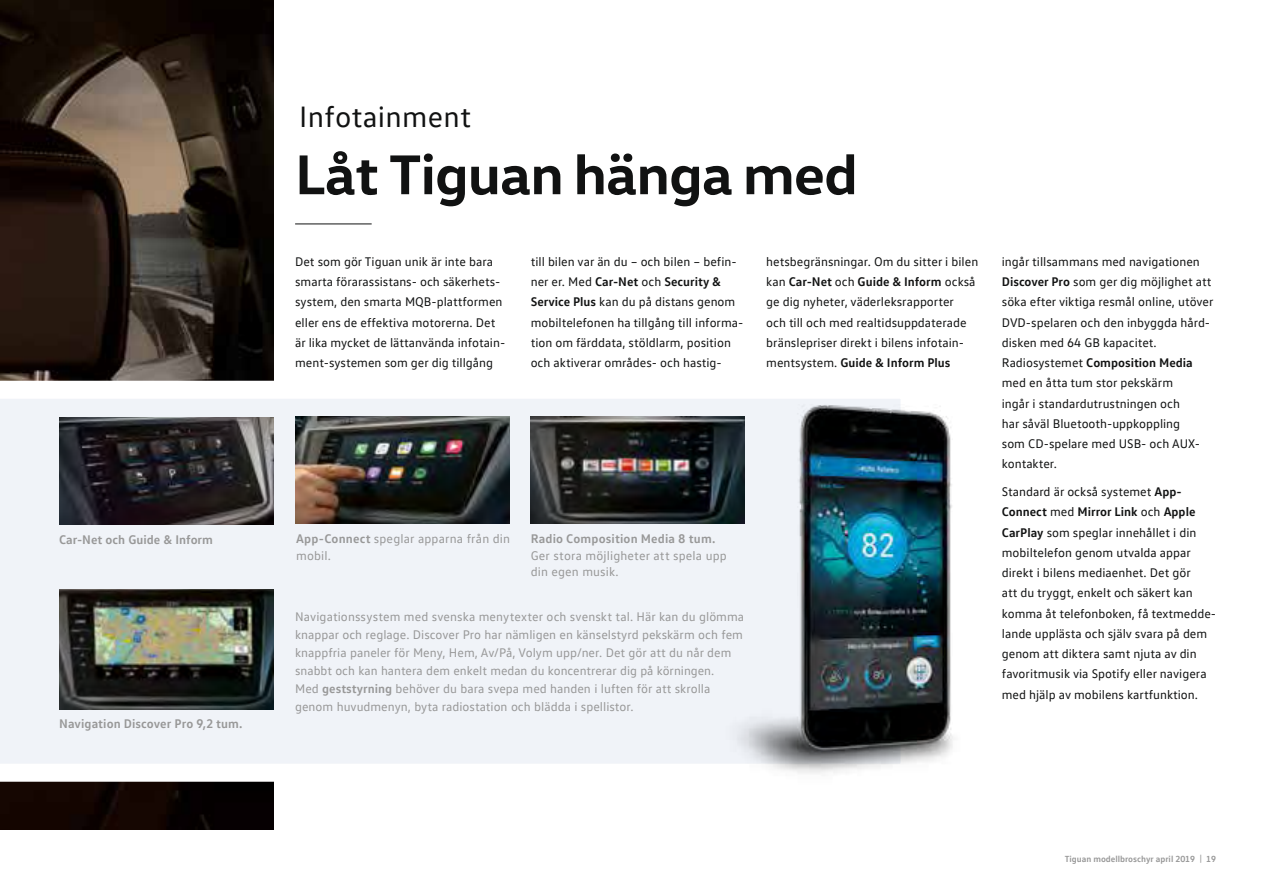
<style>
.page{position:relative;width:1263px;height:893px;background:#fff}
.page>*{position:absolute;margin:0;border:0;box-sizing:border-box;transform-origin:0 0}
.t1{font:700 57px "VW Head";letter-spacing:-.01em;color:#111212}
.t2{font:30px "VW Text";letter-spacing:.01em;color:#111212}
.t3{font:12.75px/20.2px "VW Text";color:#111212}
.t4{font:12.75px/18px "VW Text";color:#989898}
.t5{font:700 12.75px "VW Text";letter-spacing:.005em;color:#989898}
.t6{font:700 9px "VW Text";color:#989898}
.s1{font-weight:700}
</style>
<div class="page">
<img style="left:0;top:0;width:274px;height:829px">
<svg style="left:0;top:372px;width:533px;height:419px"></svg>
<img style="left:295px;top:417px;width:214px;height:107px">
<img style="left:60px;top:590px;width:214px;height:119px">
<img style="left:60px;top:417px;width:214px;height:107px">
<hr style="left:295px;top:224px;width:77px;height:1px;background:#111212">
<img style="left:533px;top:399px;width:420px;height:375px">
<p class="t5" style="left:59px;top:531px;width:155px">Car-Net och Guide &amp; Inform</p>
<p class="t5" style="left:59px;top:715px;width:185px">Navigation Discover Pro 9,2 tum.</p>
<h2 class="t2" style="left:299px;top:98px;width:173px">Infotainment</h2>
<h1 class="t1" style="left:295px;top:137px;width:564px">Låt Tiguan hänga med</h1>
<p class="t3" style="left:295px;top:251px;width:210px">Det som gör Tiguan unik är inte bara smarta förarassistans- och säkerhets&shy;system, den smarta MQB-plattformen eller ens de effektiva motorerna. Det är lika mycket de lättanvända infotain&shy;ment-systemen som ger dig tillgång</p>
<p class="t3" style="left:531px;top:251px;width:214px">till bilen var än du – och bilen – befin&shy;ner er. Med <span class="s1">Car-Net</span> och <span class="s1">Security &amp; Service Plus</span> kan du på distans genom mobiltelefonen ha tillgång till informa&shy;tion om färddata, stöldlarm, position och aktiverar områdes- och hastig-</p>
<p class="t3" style="left:766px;top:251px;width:214px">hetsbegränsningar. Om du sitter i bilen kan <span class="s1">Car-Net</span> och <span class="s1">Guide &amp; Inform</span> också ge dig nyheter, väderleksrapporter<br>och till och med realtidsuppdaterade bränslepriser direkt i bilens infotain&shy;mentsystem. <span class="s1">Guide &amp; Inform Plus</span></p>
<p class="t3" style="left:1002px;top:251px;width:213px">ingår tillsammans med navigationen<br><span class="s1">Discover Pro</span> som ger dig möjlighet att söka efter viktiga resmål online, utöver<br>DVD-spelaren och den inbyggda hård&shy;disken med 64 GB kapacitet.<br>Radiosystemet <span class="s1">Composition Media </span>med en åtta tum stor pekskärm<br>ingår i standardutrustningen och<br>har såväl Bluetooth-uppkoppling<br>som CD-spelare med USB- och AUX&shy;kontakter.</p>
<p class="t3" style="left:1002px;top:481px;width:216px">Standard är också systemet <span class="s1">App-Connect</span> med <span class="s1">Mirror Link</span> och <span class="s1">Apple CarPlay</span> som speglar innehållet i din mobiltelefon genom utvalda appar direkt i bilens mediaenhet. Det gör<br>att du tryggt, enkelt och säkert kan komma åt telefonboken, få textmedde&shy;lande upplästa och själv svara på dem genom att diktera samt njuta av din favoritmusik via Spotify eller navigera med hjälp av mobilens kartfunktion.</p>
<p class="t4" style="left:296px;top:530px;width:215px;line-height:16.5px"><span class="s1">App-Connect</span> speglar apparna från din mobil.</p>
<p class="t5" style="left:531px;top:530px;width:186px">Radio Composition Media 8 tum.</p>
<p class="t4" style="left:531px;top:547px;width:198px;line-height:16.5px">Ger stora möjligheter att spela upp din egen musik.</p>
<p class="t4" style="left:295px;top:607px;width:450px">Navigationssystem med svenska menytexter och svenskt tal. Här kan du glömma knappar och reglage. Discover Pro har nämligen en känselstyrd pekskärm och fem knappfria paneler för Meny, Hem, Av/På, Volym upp/ner. Det gör att du når dem snabbt och kan hantera dem enkelt medan du koncentrerar dig på körningen.<br>Med <span class="s1">geststyrning</span> behöver du bara svepa med handen i luften för att skrolla genom huvudmenyn, byta radiostation och blädda i spellistor.</p>
<p class="t6" style="left:1065px;top:853px;width:153px">Tiguan modellbroschyr april 2019 | 19</p>
</div>
